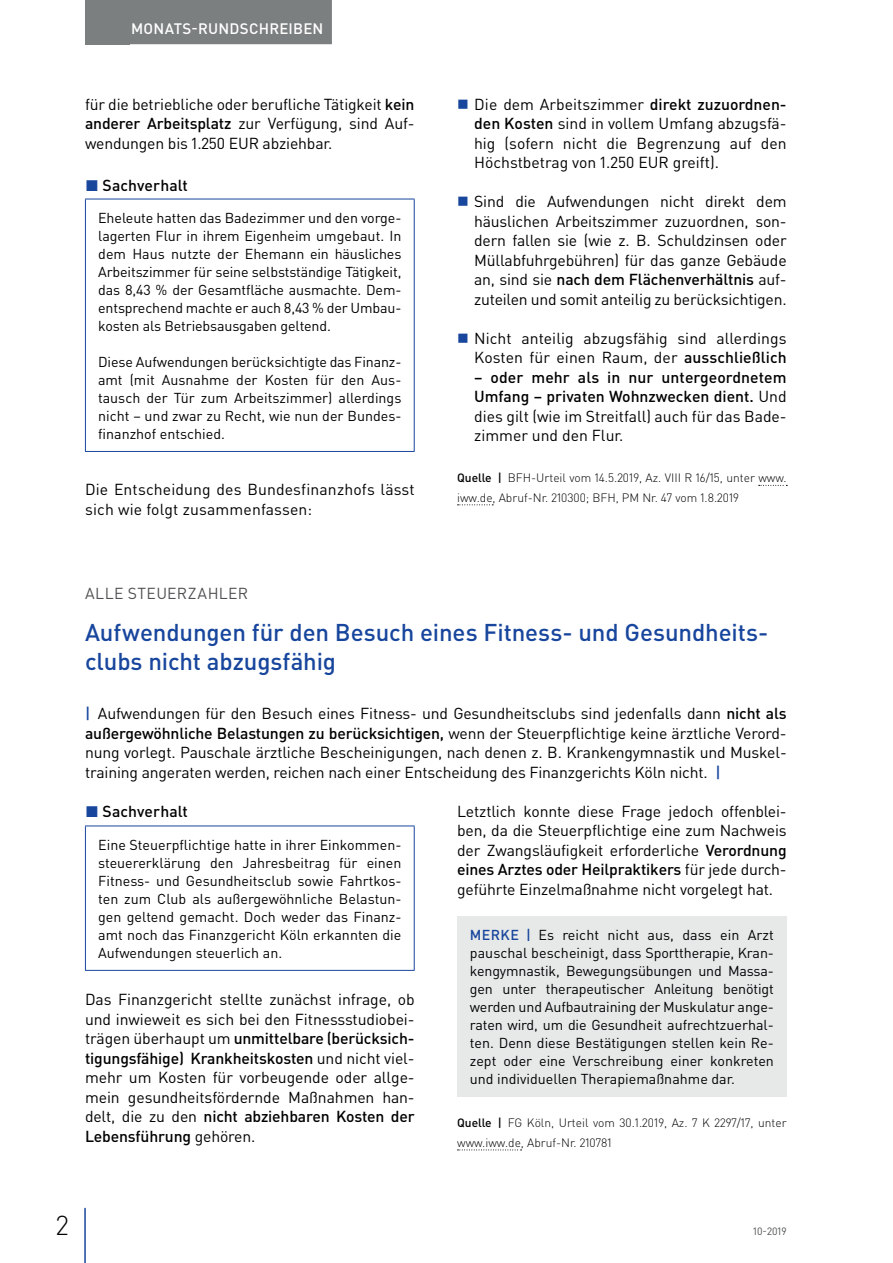
<style>
.page{position:relative;width:893px;height:1263px;background:#fff}
.page>*{position:absolute;margin:0;border:0;box-sizing:border-box;transform-origin:0 0}
.t1{font:300 27px "DIN Pro";color:#000002}
.t2{font:500 24px/28.5px "DIN Pro";letter-spacing:-.005em;color:#18469d}
.t3{font:15.75px/19.5px "DIN Pro";letter-spacing:-.01em;color:#000002;text-align:justify}
.t4{font:500 15.75px/19.5px "DIN Pro";color:#000002;text-align:justify}
.t5{font:15.75px/19.5px "DIN Pro";letter-spacing:.01em;color:#000002}
.t6{font:15.75px "DIN Pro";letter-spacing:.025em;color:#4f5152}
.t7{font:500 15px "DIN Pro";letter-spacing:.015em;color:#fff}
.t8{font:14.25px/18px "DIN Pro";color:#000002;text-align:justify}
.t9{font:300 12px/19.5px "DIN Pro";color:#000002}
.t10{font:10.5px "DIN Pro";color:#4f5152}
.s1{font-weight:500}
.s2{color:#18469d}
.s3{font-weight:400}
.s4{font-weight:500;color:#18469d}
</style>
<div class="page">
<div style="left:85px;top:0;width:45px;height:44px;background:#7c7f7f"></div>
<hr style="left:84px;top:1208px;width:2px;height:55px;background:#18469d">
<div style="left:122px;top:0;width:210px;height:44px;background:#7c7f7f"></div>
<hr style="left:85px;top:199px;width:330px;height:1px;background:#18469d">
<hr style="left:85px;top:199px;width:1px;height:252px;background:#18469d">
<hr style="left:414px;top:199px;width:1px;height:252px;background:#18469d">
<hr style="left:85px;top:451px;width:330px;height:1px;background:#18469d">
<svg style="left:759px;top:485px;width:28px;height:1px"></svg>
<svg style="left:457px;top:504px;width:36px;height:1px"></svg>
<hr style="left:85px;top:825px;width:330px;height:1px;background:#18469d">
<hr style="left:85px;top:826px;width:1px;height:144px;background:#18469d">
<hr style="left:414px;top:826px;width:1px;height:144px;background:#18469d">
<hr style="left:85px;top:970px;width:330px;height:1px;background:#18469d">
<svg style="left:457px;top:1149px;width:65px;height:1px"></svg>
<div style="left:457px;top:916px;width:330px;height:181px;background:#e6e9e8"></div>
<p class="t7" style="left:131px;top:18px;width:194px">MONATS-RUNDSCHREIBEN</p>
<p class="t3" style="left:85px;top:94px;width:331px">für die betriebliche oder berufliche Tätigkeit <span class="s1">kein anderer Arbeitsplatz</span> zur Verfügung, sind Auf&shy;wendungen bis 1.250 EUR abziehbar.</p>
<p class="t4" style="left:85px;top:174px;width:104px"><span class="s2">◼</span> Sachverhalt</p>
<p class="t8" style="left:98px;top:208px;width:305px">Eheleute hatten das Badezimmer und den vorge&shy;lagerten Flur in ihrem Eigenheim umgebaut. In dem Haus nutzte der Ehemann ein häusliches Arbeitszimmer für seine selbstständige Tätigkeit, das 8,43 % der Gesamtfläche ausmachte. Dem&shy;entsprechend machte er auch 8,43 % der Umbau&shy;kosten als Betriebsausgaben geltend.</p>
<p class="t8" style="left:98px;top:352px;width:305px">Diese Aufwendungen berücksichtigte das Finanz&shy;amt (mit Ausnahme der Kosten für den Aus&shy;tausch der Tür zum Arbeitszimmer) allerdings nicht – und zwar zu Recht, wie nun der Bundes&shy;finanzhof entschied.</p>
<p class="t5" style="left:85px;top:479px;width:331px">Die Entscheidung des Bundesfinanzhofs lässt sich wie folgt zusammenfassen:</p>
<p class="t3" style="left:474px;top:94px;width:314px">Die dem Arbeitszimmer <span class="s1">direkt zuzuordnen&shy;den Kosten</span> sind in vollem Umfang abzugsfä&shy;hig (sofern nicht die Begrenzung auf den Höchstbetrag von 1.250 EUR greift).</p>
<p class="t3" style="left:474px;top:191px;width:314px">Sind die Aufwendungen nicht direkt dem häuslichen Arbeitszimmer zuzuordnen, son&shy;dern fallen sie (wie z. B. Schuldzinsen oder Müllabfuhrgebühren) für das ganze Gebäude an, sind sie <span class="s1">nach dem Flächenverhältnis</span> auf&shy;zuteilen und somit anteilig zu berücksichtigen.</p>
<p class="t3" style="left:474px;top:328px;width:314px">Nicht anteilig abzugsfähig sind allerdings<br>Kosten für einen Raum, der <span class="s1">ausschließlich</span></p>
<p class="t4" style="left:474px;top:367px;width:314px">– oder mehr als in nur untergeordnetem Umfang – privaten Wohnzwecken dient. <span class="s3">Und dies gilt (wie im Streitfall) auch für das Bade&shy;zimmer und den Flur.</span></p>
<p class="t9" style="left:457px;top:468px;width:331px"><span class="s1">Quelle |</span> BFH-Urteil vom 14.5.2019, Az. VIII R 16/15, unter www. iww.de, Abruf-Nr. 210300; BFH, PM Nr. 47 vom 1.8.2019</p>
<p class="t6" style="left:85px;top:583px;width:165px">ALLE STEUERZAHLER</p>
<h2 class="t2" style="left:85px;top:617px;width:685px">Aufwendungen für den Besuch eines Fitness- und Gesundheits&shy;clubs nicht abzugsfähig</h2>
<p class="t3" style="left:85px;top:703px;width:703px"><span class="s4">|</span> Aufwendungen für den Besuch eines Fitness- und Gesundheitsclubs sind jedenfalls dann <span class="s1">nicht als außergewöhnliche Belastungen zu berücksichtigen,</span> wenn der Steuerpflichtige keine ärztliche Verord&shy;nung vorlegt. Pauschale ärztliche Bescheinigungen, nach denen z. B. Krankengymnastik und Muskel&shy;training angeraten werden, reichen nach einer Entscheidung des Finanzgerichts Köln nicht. <span class="s4">|</span></p>
<p class="t4" style="left:85px;top:801px;width:104px"><span class="s2">◼</span> Sachverhalt</p>
<p class="t8" style="left:98px;top:835px;width:305px">Eine Steuerpflichtige hatte in ihrer Einkommen&shy;steuererklärung den Jahresbeitrag für einen Fitness- und Gesundheitsclub sowie Fahrtkos&shy;ten zum Club als außergewöhnliche Belastun&shy;gen geltend gemacht. Doch weder das Finanz&shy;amt noch das Finanzgericht Köln erkannten die Aufwendungen steuerlich an.</p>
<p class="t3" style="left:85px;top:989px;width:331px">Das Finanzgericht stellte zunächst infrage, ob und inwieweit es sich bei den Fitnessstudiobei&shy;trägen überhaupt um <span class="s1">unmittelbare (berücksich&shy;tigungsfähige) Krankheitskosten</span> und nicht viel&shy;mehr um Kosten für vorbeugende oder allge&shy;mein gesundheitsfördernde Maßnahmen han&shy;delt, die zu den <span class="s1">nicht abziehbaren Kosten der Lebensführung</span> gehören.</p>
<p class="t3" style="left:457px;top:800px;width:331px">Letztlich konnte diese Frage jedoch offenblei&shy;ben, da die Steuerpflichtige eine zum Nachweis der Zwangsläufigkeit erforderliche <span class="s1">Verordnung eines Arztes oder Heilpraktikers</span> für jede durch&shy;geführte Einzelmaßnahme nicht vorgelegt hat.</p>
<p class="t8" style="left:470px;top:925px;width:306px"><span class="s4">MERKE |</span> Es reicht nicht aus, dass ein Arzt pauschal bescheinigt, dass Sporttherapie, Kran&shy;kengymnastik, Bewegungsübungen und Massa&shy;gen unter therapeutischer Anleitung benötigt werden und Aufbautraining der Muskulatur ange&shy;raten wird, um die Gesundheit aufrechtzuerhal&shy;ten. Denn diese Bestätigungen stellen kein Re&shy;zept oder eine Verschreibung einer konkreten und individuellen Therapiemaßnahme dar.</p>
<p class="t9" style="left:457px;top:1113px;width:331px"><span class="s1">Quelle |</span> FG Köln, Urteil vom 30.1.2019, Az. 7 K 2297/17, unter www.iww.de, Abruf-Nr. 210781</p>
<h1 class="t1" style="left:56px;top:1207px;width:14px">2</h1>
<p class="t10" style="left:753px;top:1224px;width:35px">10-2019</p>
</div>
